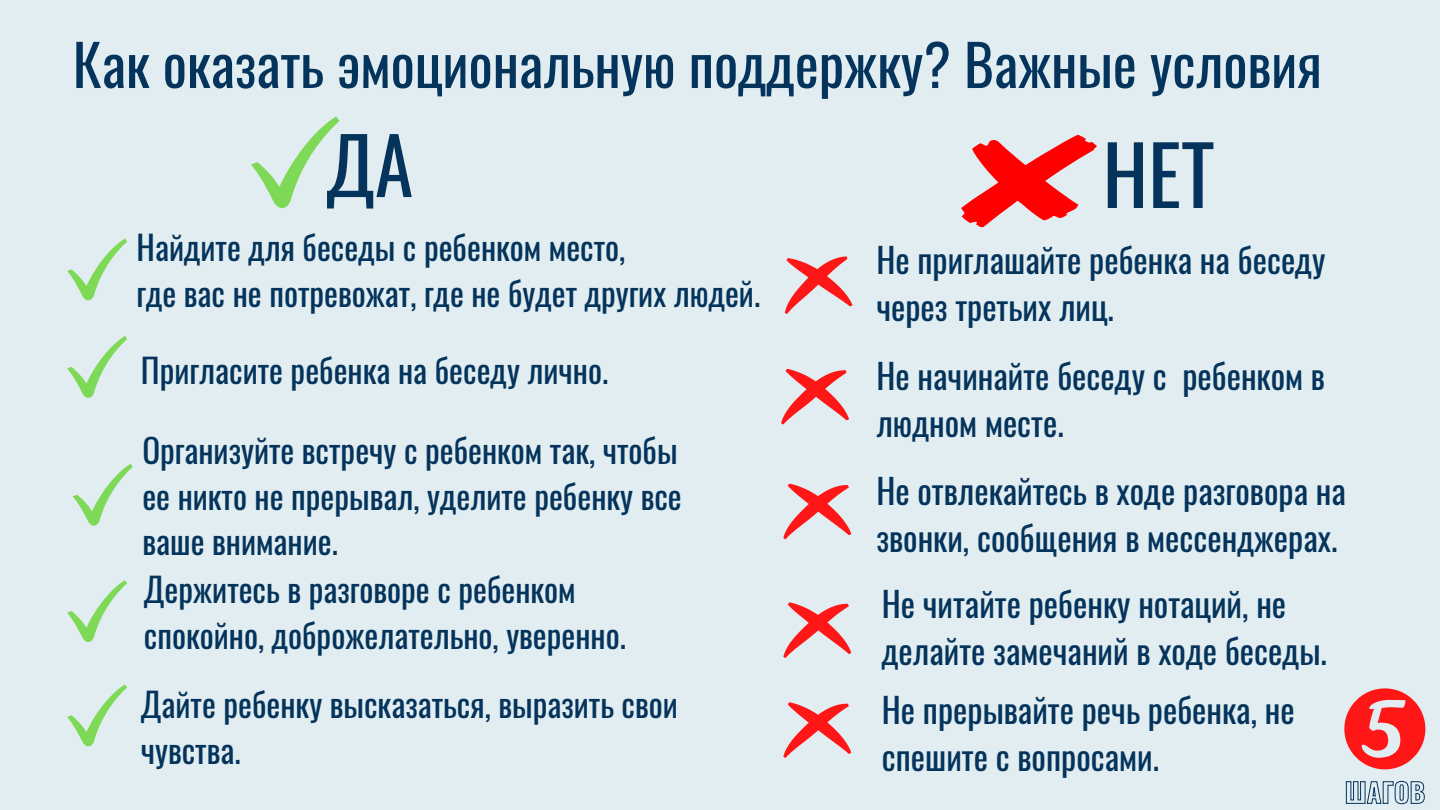
<style>
.page{position:relative;width:1440px;height:810px;background:#e2edf1}
.page>*{position:absolute;margin:0;border:0;box-sizing:border-box;transform-origin:0 0}
.t1{font:81.1px "Oswald";color:#04345c}
.t2{font:77.8px "Oswald";color:#04345c}
.t3{font:57px "Oswald";color:#04345c}
.t4{font:34px/47.2px "Oswald";color:#04345c}
.t5{font:33px/46.2px "Oswald";color:#04345c}
</style>
<div class="page">
<svg style="left:1344px;top:688px;width:81px;height:81px"></svg>
<svg style="left:785px;top:256px;width:68px;height:58px"></svg>
<svg style="left:781px;top:369px;width:68px;height:56px"></svg>
<svg style="left:73px;top:464px;width:60px;height:62px"></svg>
<svg style="left:67px;top:239px;width:60px;height:61px"></svg>
<svg style="left:251px;top:116px;width:89px;height:92px"></svg>
<svg style="left:67px;top:336px;width:60px;height:62px"></svg>
<svg style="left:961px;top:135px;width:136px;height:92px"></svg>
<svg style="left:1345px;top:780px;width:80px;height:25px"></svg>
<svg style="left:67px;top:580px;width:60px;height:62px"></svg>
<svg style="left:67px;top:684px;width:60px;height:62px"></svg>
<svg style="left:783px;top:602px;width:69px;height:56px"></svg>
<svg style="left:783px;top:483px;width:69px;height:57px"></svg>
<svg style="left:783px;top:702px;width:69px;height:56px"></svg>
<h3 class="t3" style="left:73px;top:20px;width:1251px">Как оказать эмоциональную поддержку? Важные условия</h3>
<h2 class="t2" style="left:326px;top:104px;width:89px">ДА</h2>
<h1 class="t1" style="left:1103px;top:111px;width:113px">НЕТ</h1>
<p class="t5" style="left:136px;top:224px;width:625px;line-height:45.8px">Найдите для беседы с ребенком место,<br>где вас не потревожат, где не будет других людей.</p>
<p class="t4" style="left:876px;top:235px;width:451px">Не приглашайте ребенка на беседу через третьих лиц.</p>
<p class="t5" style="left:141px;top:345px;width:469px">Пригласите ребенка на беседу лично.</p>
<p class="t5" style="left:142px;top:426px;width:541px">Организуйте встречу с ребенком так, чтобы ее никто не прерывал, уделите ребенку все ваше внимание.<br>Держитесь в разговоре с ребенком спокойно, доброжелательно, уверенно.</p>
<p class="t5" style="left:141px;top:681px;width:539px;line-height:45.8px">Дайте ребенку высказаться, выразить свои чувства.</p>
<p class="t4" style="left:876px;top:351px;width:450px">Не начинайте беседу с ребенком в людном месте.</p>
<p class="t4" style="left:876px;top:466px;width:471px">Не отвлекайтесь в ходе разговора на звонки, сообщения в мессенджерах.</p>
<p class="t4" style="left:882px;top:579px;width:447px">Не читайте ребенку нотаций, не делайте замечаний в ходе беседы.</p>
<p class="t4" style="left:882px;top:685px;width:415px">Не прерывайте речь ребенка, не спешите с вопросами.</p>
</div>
